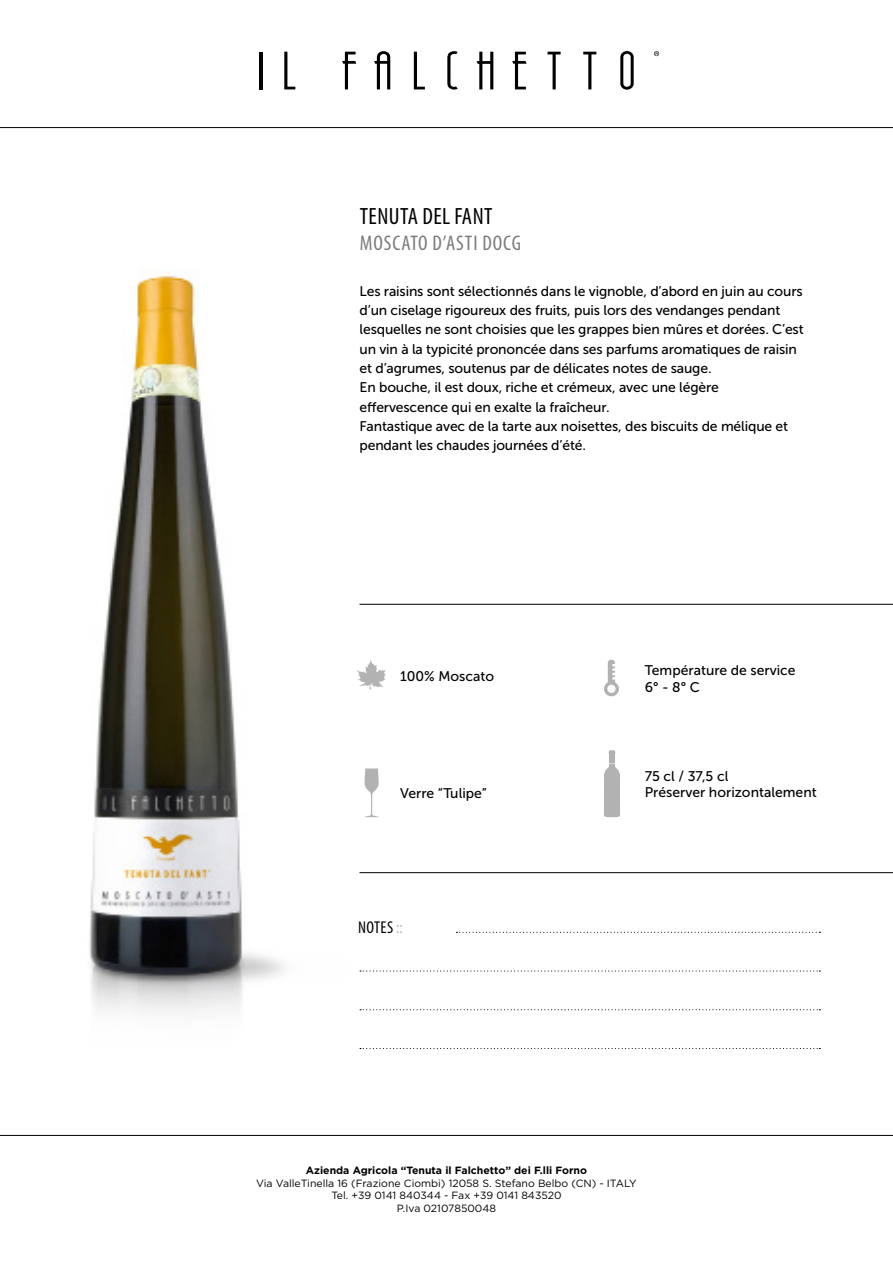
<style>
.page{position:relative;width:893px;height:1263px;background:#fff}
.page>*{position:absolute;margin:0;border:0;box-sizing:border-box;transform-origin:0 0}
.t1{font:condensed 23.55px "Myriad Pro";letter-spacing:.02em;color:#000}
.t2{font:condensed 21.3px "Myriad Pro";letter-spacing:.045em;color:#7c7b7b}
.t3{font:condensed 17.1px "Myriad Pro";letter-spacing:.02em;color:#000}
.t4{font:13.95px/19.4px "Museo Sans 500";letter-spacing:-.01em;color:#000}
.t5{font:10.5px/12.6px "Gotham";color:#000;text-align:center}
.t6{font:700 10.5px "Gotham";color:#000}
.s1{color:#b3b2b2}
</style>
<div class="page">
<svg style="left:654px;top:51px;width:5px;height:5px"></svg>
<svg style="left:447px;top:51px;width:11px;height:39px"></svg>
<hr style="left:259px;top:52px;width:3px;height:37px;background:#000">
<svg style="left:284px;top:52px;width:11px;height:37px"></svg>
<svg style="left:342px;top:52px;width:14px;height:37px"></svg>
<svg style="left:374px;top:51px;width:16px;height:38px"></svg>
<svg style="left:414px;top:52px;width:11px;height:37px"></svg>
<svg style="left:477px;top:52px;width:16px;height:37px"></svg>
<svg style="left:512px;top:52px;width:15px;height:37px"></svg>
<svg style="left:547px;top:52px;width:14px;height:37px"></svg>
<svg style="left:583px;top:52px;width:13px;height:37px"></svg>
<svg style="left:620px;top:51px;width:14px;height:39px"></svg>
<hr style="left:0;top:127px;width:893px;height:1px;background:#000">
<hr style="left:0;top:1135px;width:893px;height:1px;background:#000">
<img style="left:89px;top:269px;width:196px;height:744px">
<hr style="left:359px;top:872px;width:534px;height:1px;background:#000">
<hr style="left:359px;top:604px;width:534px;height:1px;background:#000">
<svg style="left:456px;top:932px;width:364px;height:1px"></svg>
<svg style="left:360px;top:970px;width:460px;height:1px"></svg>
<svg style="left:360px;top:1009px;width:460px;height:1px"></svg>
<svg style="left:360px;top:1048px;width:460px;height:1px"></svg>
<svg style="left:604px;top:660px;width:15px;height:36px"></svg>
<svg style="left:604px;top:750px;width:16px;height:67px"></svg>
<svg style="left:356px;top:660px;width:30px;height:30px"></svg>
<svg style="left:364px;top:768px;width:15px;height:49px"></svg>
<h1 class="t1" style="left:360px;top:202px;width:134px">TENUTA DEL FANT</h1>
<h2 class="t2" style="left:360px;top:230px;width:163px">MOSCATO D’ASTI DOCG</h2>
<p class="t4" style="left:359px;top:281px;width:446px">Les raisins sont sélectionnés dans le vignoble, d’abord en juin au cours d’un ciselage rigoureux des fruits, puis lors des vendanges pendant lesquelles ne sont choisies que les grappes bien mûres et dorées. C’est un vin à la typicité prononcée dans ses parfums aromatiques de raisin et d’agrumes, soutenus par de délicates notes de sauge.<br>En bouche, il est doux, riche et crémeux, avec une légère effervescence qui en exalte la fraîcheur.<br>Fantastique avec de la tarte aux noisettes, des biscuits de mélique et pendant les chaudes journées d’été.</p>
<p class="t4" style="left:400px;top:666px;width:96px">100% Moscato</p>
<p class="t4" style="left:400px;top:784px;width:88px">Verre “Tulipe”</p>
<p class="t3" style="left:358px;top:917px;width:46px">NOTES <span class="s1">::</span></p>
<p class="t4" style="left:645px;top:662px;width:152px;line-height:16.8px">Température de service<br>6° - 8° C</p>
<p class="t4" style="left:645px;top:767px;width:174px;line-height:16.8px">75 cl / 37,5 cl<br>Préserver horizontalement</p>
<p class="t6" style="left:306px;top:1163px;width:283px">Azienda Agricola “Tenuta il Falchetto” dei F.lli Forno</p>
<p class="t5" style="left:256px;top:1176px;width:382px">Via ValleTinella 16 (Frazione Ciombi) 12058 S. Stefano Belbo (CN) - ITALY<br>Tel. +39 0141 840344 - Fax +39 0141 843520<br>P.Iva 02107850048</p>
</div>
